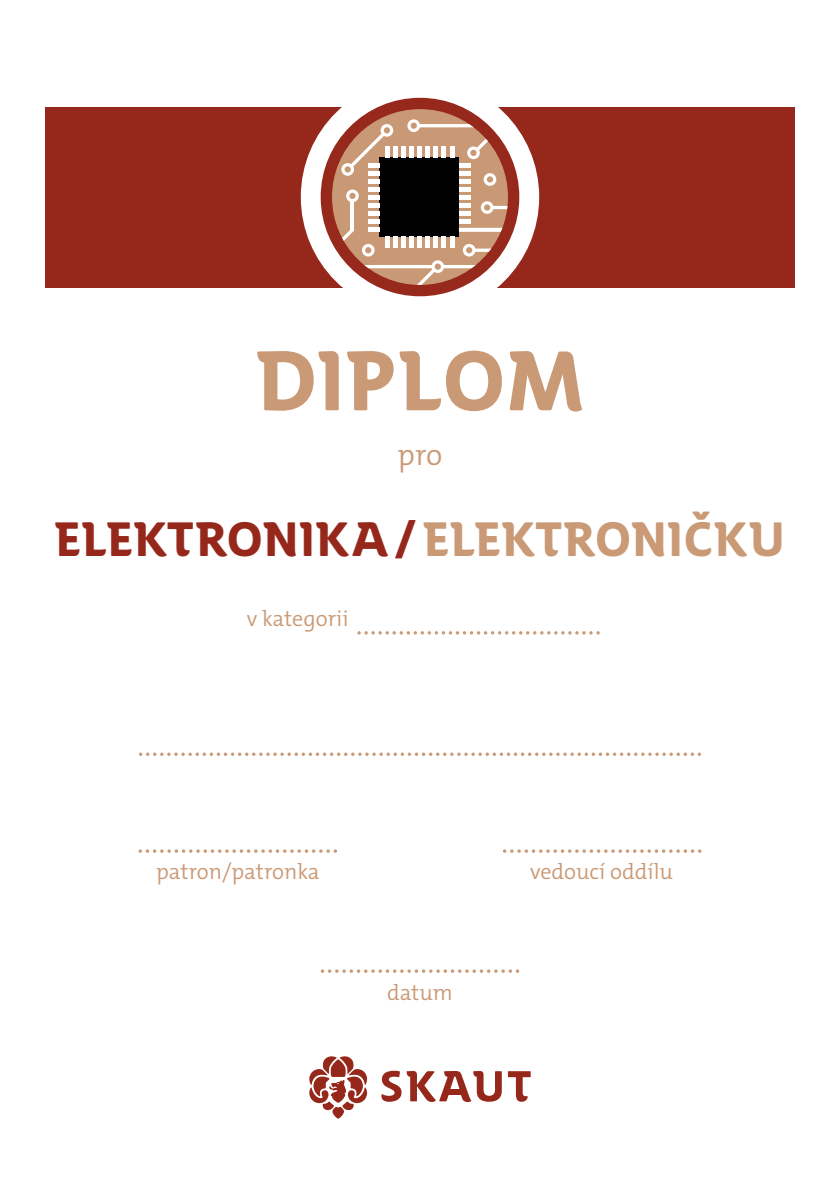
<style>
.page{position:relative;width:840px;height:1191px;background:#fff}
.page>*{position:absolute;margin:0;border:0;box-sizing:border-box;transform-origin:0 0}
.t1{font:700 84px "SKAUT";letter-spacing:-.01em;color:#ca9975}
.odborka_dvou{font:700 48px "SKAUT";color:#96281b}
.t2{font:300 30px "The Mix C5";color:#ca9975}
.t3{font:300 22px "The Mix C5";color:#ca9975}
.s1{color:#ca9975}
</style>
<div class="page">
<div style="left:45px;top:107px;width:749px;height:180px;background:#96281b"></div>
<div style="left:300px;top:78px;width:239px;height:238px;background:#fff;border-radius:50%"></div>
<svg style="left:148px;top:752px;width:552px;height:4px"></svg>
<svg style="left:309px;top:1056px;width:58px;height:62px"></svg>
<svg style="left:507px;top:1071px;width:23px;height:30px"></svg>
<svg style="left:381px;top:1070px;width:120px;height:32px"></svg>
<svg style="left:147px;top:849px;width:189px;height:4px"></svg>
<svg style="left:511px;top:849px;width:189px;height:4px"></svg>
<svg style="left:329px;top:969px;width:189px;height:4px"></svg>
<div style="left:320px;top:98px;width:199px;height:198px;background:#96291b;border-radius:50%"></div>
<div style="left:332px;top:109px;width:175px;height:176px;background:#c99975;border-radius:50%"></div>
<div style="left:379px;top:157px;width:79px;height:79px;background:#000"></div>
<hr style="left:393px;top:146px;width:4px;height:11px;background:#fff">
<hr style="left:401px;top:146px;width:4px;height:11px;background:#fff">
<hr style="left:409px;top:146px;width:4px;height:11px;background:#fff">
<hr style="left:417px;top:146px;width:4px;height:11px;background:#fff">
<hr style="left:425px;top:146px;width:4px;height:11px;background:#fff">
<hr style="left:433px;top:146px;width:4px;height:11px;background:#fff">
<hr style="left:441px;top:146px;width:4px;height:11px;background:#fff">
<div style="left:449px;top:146px;width:5px;height:11px;background:#fff"></div>
<hr style="left:385px;top:236px;width:4px;height:11px;background:#fff">
<hr style="left:393px;top:236px;width:4px;height:11px;background:#fff">
<hr style="left:401px;top:236px;width:4px;height:11px;background:#fff">
<hr style="left:409px;top:236px;width:4px;height:11px;background:#fff">
<hr style="left:417px;top:236px;width:4px;height:11px;background:#fff">
<hr style="left:425px;top:236px;width:4px;height:11px;background:#fff">
<hr style="left:433px;top:236px;width:4px;height:11px;background:#fff">
<hr style="left:441px;top:236px;width:4px;height:11px;background:#fff">
<div style="left:449px;top:236px;width:5px;height:11px;background:#fff"></div>
<hr style="left:368px;top:220px;width:11px;height:4px;background:#fff">
<hr style="left:368px;top:179px;width:11px;height:4px;background:#fff">
<hr style="left:368px;top:187px;width:11px;height:4px;background:#fff">
<hr style="left:368px;top:195px;width:11px;height:4px;background:#fff">
<hr style="left:368px;top:203px;width:11px;height:4px;background:#fff">
<hr style="left:368px;top:212px;width:11px;height:4px;background:#fff">
<hr style="left:368px;top:228px;width:11px;height:4px;background:#fff">
<hr style="left:458px;top:163px;width:12px;height:4px;background:#fff">
<hr style="left:458px;top:171px;width:12px;height:4px;background:#fff">
<hr style="left:458px;top:179px;width:12px;height:4px;background:#fff">
<hr style="left:458px;top:187px;width:12px;height:4px;background:#fff">
<hr style="left:458px;top:195px;width:12px;height:4px;background:#fff">
<hr style="left:458px;top:203px;width:12px;height:4px;background:#fff">
<hr style="left:458px;top:212px;width:12px;height:4px;background:#fff">
<hr style="left:458px;top:220px;width:12px;height:4px;background:#fff">
<svg style="left:483px;top:173px;width:13px;height:13px"></svg>
<svg style="left:407px;top:119px;width:66px;height:13px"></svg>
<svg style="left:467px;top:139px;width:20px;height:20px"></svg>
<svg style="left:480px;top:201px;width:27px;height:13px"></svg>
<svg style="left:346px;top:189px;width:12px;height:13px"></svg>
<hr style="left:350px;top:200px;width:4px;height:30px;background:#fff">
<svg style="left:342px;top:230px;width:12px;height:11px"></svg>
<svg style="left:341px;top:124px;width:52px;height:52px"></svg>
<svg style="left:362px;top:244px;width:129px;height:41px"></svg>
<svg style="left:458px;top:228px;width:44px;height:4px"></svg>
<svg style="left:366px;top:631px;width:232px;height:3px"></svg>
<p class="t1" style="left:255px;top:330px;width:333px">DIPLOM</p>
<p class="t2" style="left:397px;top:435px;width:46px">pro</p>
<p class="odborka_dvou" style="left:55px;top:510px;width:731px">ELEKTRONIKA/<span class="s1">ELEKTRONIČKU</span></p>
<p class="t3" style="left:247px;top:605px;width:103px">v kategorii</p>
<p class="t3" style="left:156px;top:858px;width:165px">patron/patronka</p>
<p class="t3" style="left:530px;top:858px;width:144px">vedoucí oddílu</p>
<p class="t3" style="left:387px;top:978px;width:67px">datum</p>
</div>
